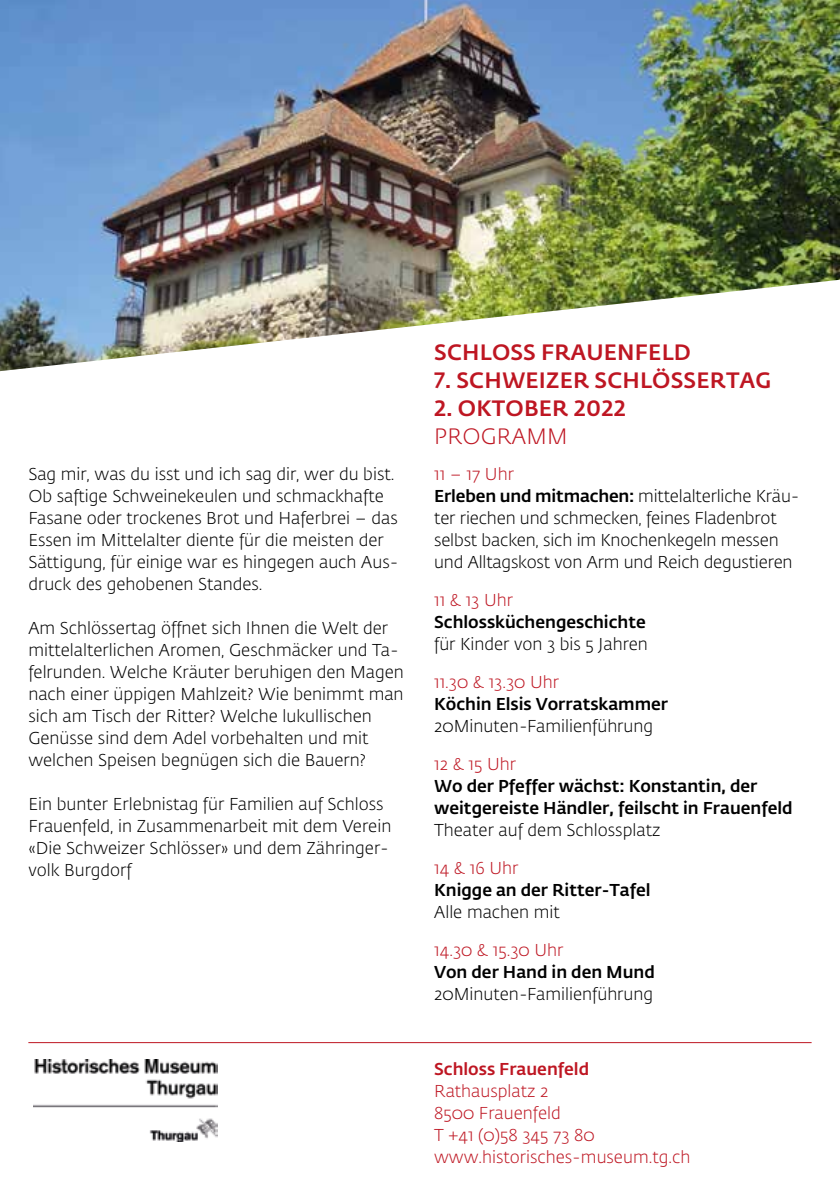
<style>
.page{position:relative;width:840px;height:1191px;background:#fff}
.page>*{position:absolute;margin:0;border:0;box-sizing:border-box;transform-origin:0 0}
.t1{font:500 22px "Fedra Sans Std";letter-spacing:.01em;color:#be1622}
.t2{font:300 22px "Fedra Sans Std";letter-spacing:.01em;color:#be1622}
.t3{font:300 17px/22px "Fedra Sans Std";color:#000}
.t4{font:500 17px/22px "Fedra Sans Std";color:#000}
.t5{font:300 17px/22px "Fedra Sans Std";color:#be1622}
.t6{font:500 17px "Fedra Sans Std";color:#be1622}
.s1{color:#be1622}
.s2{font-weight:500}
</style>
<div class="page">
<img style="left:0;top:0;width:839px;height:371px">
<hr style="left:28px;top:1042px;width:783px;height:1px;background:#be1622">
<img style="left:34px;top:1059px;width:183px;height:82px">
<p class="t3" style="left:28px;top:463px;width:371px">Sag mir, was du isst und ich sag dir, wer du bist.<br>Ob saftige Schweinekeulen und schmackhafte Fasane oder trockenes Brot und Haferbrei – das Essen im Mittelalter diente für die meisten der Sättigung, für einige war es hingegen auch Aus&shy;druck des gehobenen Standes.</p>
<p class="t3" style="left:28px;top:617px;width:377px">Am Schlössertag öffnet sich Ihnen die Welt der mittelalterlichen Aromen, Geschmäcker und Ta&shy;felrunden. Welche Kräuter beruhigen den Magen nach einer üppigen Mahlzeit? Wie benimmt man sich am Tisch der Ritter? Welche lukullischen Genüsse sind dem Adel vorbehalten und mit welchen Speisen begnügen sich die Bauern?</p>
<p class="t3" style="left:28px;top:793px;width:364px">Ein bunter Erlebnistag für Familien auf Schloss Frauenfeld, in Zusammenarbeit mit dem Verein «Die Schweizer Schlösser» und dem Zähringer&shy;volk Burgdorf</p>
<p class="t1" style="left:434px;top:339px;width:258px">SCHLOSS FRAUENFELD</p>
<p class="t1" style="left:434px;top:367px;width:338px">7. SCHWEIZER SCHLÖSSERTAG</p>
<p class="t1" style="left:434px;top:395px;width:193px">2. OKTOBER 2022</p>
<p class="t2" style="left:434px;top:423px;width:135px">PROGRAMM</p>
<p class="t3" style="left:434px;top:463px;width:366px"><span class="s1">11 – 17 Uhr<br></span><span class="s2">Erleben und mitmachen:</span> mittelalterliche Kräu&shy;ter riechen und schmecken, feines Fladenbrot selbst backen, sich im Knochenkegeln messen und Alltagskost von Arm und Reich degustieren</p>
<p class="t5" style="left:434px;top:589px;width:80px">11 &amp; 13 Uhr</p>
<p class="t4" style="left:434px;top:611px;width:213px">Schlossküchengeschichte</p>
<p class="t3" style="left:434px;top:633px;width:215px">für Kinder von 3 bis 5 Jahren</p>
<p class="t5" style="left:434px;top:671px;width:126px">11.30 &amp; 13.30 Uhr</p>
<p class="t4" style="left:434px;top:693px;width:235px">Köchin Elsis Vorratskammer</p>
<p class="t3" style="left:434px;top:715px;width:220px">20Minuten-Familienführung</p>
<p class="t5" style="left:434px;top:753px;width:83px">12 &amp; 15 Uhr</p>
<p class="t4" style="left:434px;top:775px;width:360px">Wo der Pfeffer wächst: Konstantin, der weitgereiste Händler, feilscht in Frauenfeld</p>
<p class="t3" style="left:434px;top:819px;width:227px">Theater auf dem Schlossplatz</p>
<p class="t5" style="left:434px;top:857px;width:86px">14 &amp; 16 Uhr</p>
<p class="t4" style="left:434px;top:879px;width:218px">Knigge an der Ritter-Tafel</p>
<p class="t3" style="left:434px;top:901px;width:127px">Alle machen mit</p>
<p class="t5" style="left:434px;top:939px;width:131px">14.30 &amp; 15.30 Uhr</p>
<p class="t4" style="left:434px;top:961px;width:222px">Von der Hand in den Mund</p>
<p class="t3" style="left:434px;top:983px;width:220px">20Minuten-Familienführung</p>
<p class="t6" style="left:434px;top:1058px;width:156px">Schloss Frauenfeld</p>
<p class="t5" style="left:434px;top:1080px;width:257px">Rathausplatz 2<br>8500 Frauenfeld<br>T +41 (0)58 345 73 80 www.historisches-museum.tg.ch</p>
</div>
